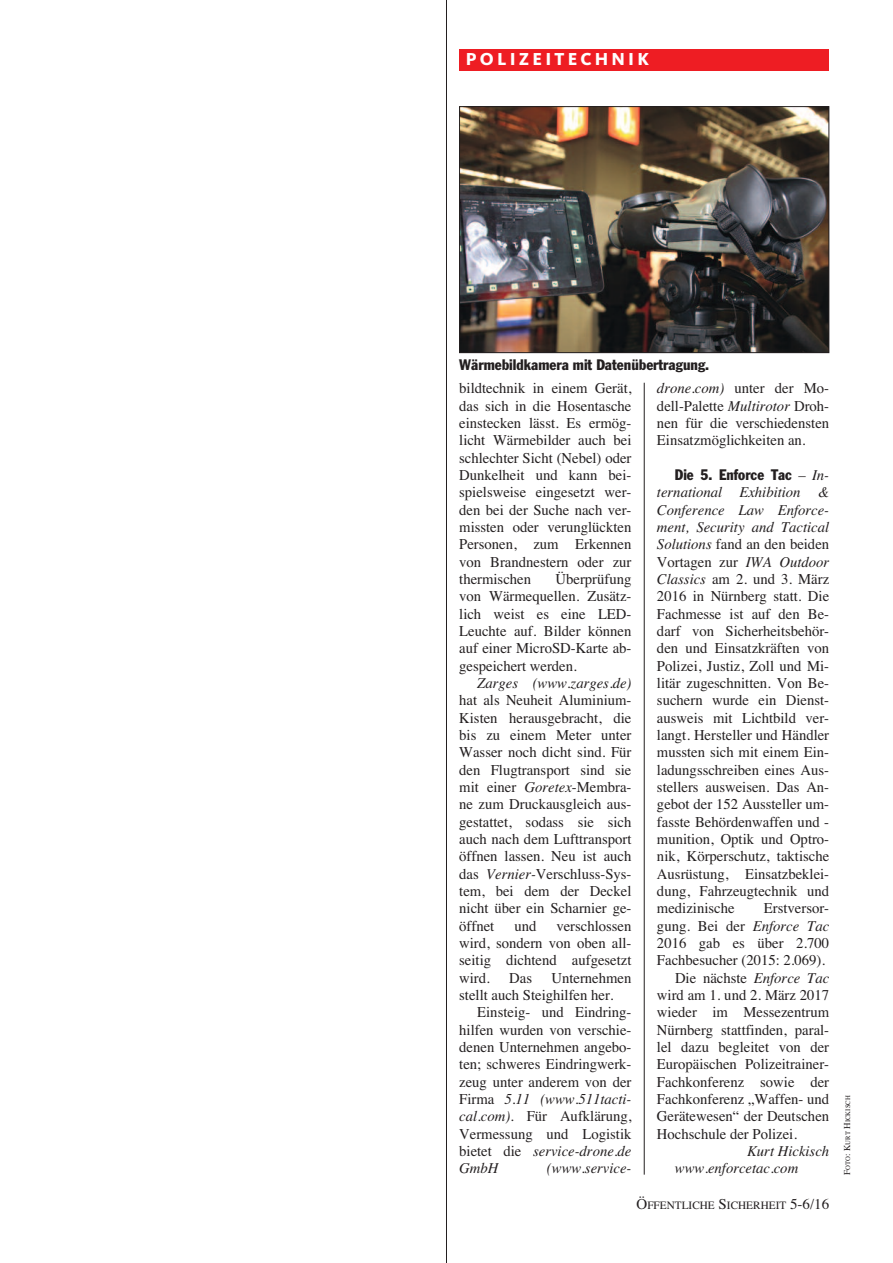
<style>
.page{position:relative;width:893px;height:1263px;background:#fff}
.page>*{position:absolute;margin:0;border:0;box-sizing:border-box;transform-origin:0 0}
.t1{font:800 18px "Kievit";letter-spacing:.175em;color:#fff}
.t2{font:15px/17.2px "Times";color:#231f20;text-align:justify}
.t3{font:italic 15px/17.2px "Times";color:#231f20}
.t4{font:condensed 15px "Franklin Gothic";color:#231f20}
.t5{font:11.25px "Times";color:#231f20}
.t6{font:6.75px "Times";color:#231f20}
.s1{font-style:italic}
.s2{font-family:"Times";font-style:italic;font-stretch:normal}
.s3{font-size:15px}
.s4{font-size:9px}
</style>
<div class="page">
<div style="left:459px;top:49px;width:370px;height:21px;background:#ee1d23"></div>
<hr style="left:446px;top:0;width:1px;height:1263px;background:#231f20">
<hr style="left:644px;top:383px;width:1px;height:792px;background:#231f20">
<img style="left:461px;top:108px;width:366px;height:243px">
<div style="left:459px;top:106px;width:370px;height:247px;border:1px solid #231f20"></div>
<p class="t1" style="left:466px;top:53px;width:185px">POLIZEITECHNIK</p>
<p class="t4" style="left:459px;top:359px;width:251px">Wärmebildkamera mit Datenübertragung.</p>
<p class="t2" style="left:459px;top:380px;width:174px">bildtechnik in einem Gerät, das sich in die Hosentasche einstecken lässt. Es ermög&shy;licht Wärmebilder auch bei schlechter Sicht (Nebel) oder Dunkelheit und kann bei&shy;spielsweise eingesetzt wer&shy;den bei der Suche nach ver&shy;missten oder verunglückten Personen, zum Erkennen von Brandnestern oder zur thermischen</p>
<p class="t2" style="left:657px;top:380px;width:174px"><span class="s1">drone.com)</span> unter der Mo&shy;dell-Palette <span class="s1">Multirotor</span> Droh&shy;nen für die verschiedensten Einsatzmöglichkeiten an.</p>
<p class="t4" style="left:675px;top:469px;width:156px">Die 5. Enforce Tac <span class="s2">– In-</span></p>
<p class="t2" style="left:657px;top:484px;width:174px"><span class="s1">ternational Exhibition &amp; Conference Law Enforce&shy;ment, Security and Tactical Solutions</span> fand an den beiden Vortagen zur <span class="s1">IWA Outdoor Classics</span> am 2. und 3. März 2016 in Nürnberg statt. Die Fachmesse ist auf den Be&shy;darf von Sicherheitsbehör&shy;den und Einsatzkräften von Polizei, Justiz, Zoll und Mi&shy;litär zugeschnitten. Von Be&shy;suchern wurde ein Dienst&shy;ausweis mit Lichtbild ver&shy;langt. Hersteller und Händler mussten sich mit einem Ein&shy;ladungsschreiben eines Aus&shy;stellers ausweisen. Das An&shy;gebot der 152 Aussteller um&shy;fasste Behördenwaffen und - munition, Optik und Optro&shy;nik, Körperschutz, taktische Ausrüstung, Einsatzbeklei&shy;dung, Fahrzeugtechnik und medizinische</p>
<p class="t2" style="left:459px;top:570px;width:174px;text-indent:96px">Überprüfung von Wärmequellen. Zusätz&shy;lich weist es eine LED-Leuchte auf. Bilder können auf einer MicroSD-Karte ab&shy;gespeichert werden.</p>
<p class="t3" style="left:477px;top:674px;width:156px">Zarges (www.zarges.de)</p>
<p class="t2" style="left:459px;top:691px;width:174px">hat als Neuheit Aluminium-Kisten herausgebracht, die bis zu einem Meter unter Wasser noch dicht sind. Für den Flugtransport sind sie mit einer <span class="s1">Goretex</span>-Membra&shy;ne zum Druckausgleich aus&shy;gestattet, sodass sie sich auch nach dem Lufttransport öffnen lassen. Neu ist auch das <span class="s1">Vernier-</span>Verschluss-Sys&shy;tem, bei dem der Deckel nicht über ein Scharnier ge&shy;öffnet</p>
<p class="t2" style="left:764px;top:899px;width:67px">Erstversor-</p>
<p class="t2" style="left:657px;top:917px;width:174px">gung. Bei der <span class="s1">Enforce Tac</span></p>
<p class="t2" style="left:657px;top:934px;width:174px">2016 gab es über 2.700</p>
<p class="t2" style="left:657px;top:951px;width:170px">Fachbesucher (2015: 2.069).</p>
<p class="t2" style="left:675px;top:969px;width:156px">Die nächste <span class="s1">Enforce Tac</span></p>
<p class="t2" style="left:657px;top:986px;width:174px">wird am 1. und 2. März 2017</p>
<p class="t2" style="left:657px;top:1003px;width:174px">wieder im Messezentrum</p>
<p class="t2" style="left:657px;top:1021px;width:174px">Nürnberg stattfinden, paral-</p>
<p class="t2" style="left:657px;top:1038px;width:174px">lel dazu begleitet von der</p>
<p class="t2" style="left:657px;top:1055px;width:174px">Europäischen Polizeitrainer-</p>
<p class="t2" style="left:657px;top:1073px;width:174px">Fachkonferenz sowie der</p>
<p class="t2" style="left:657px;top:1090px;width:174px">Fachkonferenz „Waffen- und</p>
<p class="t2" style="left:657px;top:1107px;width:174px">Gerätewesen“ der Deutschen</p>
<p class="t2" style="left:657px;top:1125px;width:142px">Hochschule der Polizei.</p>
<p class="t3" style="left:675px;top:1142px;width:156px;text-indent:72px">Kurt Hickisch www.enforcetac.com</p>
<p class="t5" style="left:636px;top:1198px;width:194px"><span class="s3">Ö</span>FFENTLICHE <span class="s3">S</span>ICHERHEIT <span class="s3">5-6/16</span></p>
<p class="t2" style="left:459px;top:917px;width:174px;text-indent:97px">verschlossen wird, sondern von oben all&shy;seitig dichtend aufgesetzt wird.</p>
<p class="t2" style="left:514px;top:917px;width:24px">und</p>
<p class="t2" style="left:459px;top:969px;width:174px;text-indent:92px">Unternehmen stellt auch Steighilfen her.</p>
<p class="t2" style="left:459px;top:1003px;width:174px;text-indent:18px">Einsteig- und Eindring&shy;hilfen wurden von verschie&shy;denen Unternehmen angebo&shy;ten; schweres Eindringwerk&shy;zeug unter anderem von der Firma <span class="s1">5.11 (www.511tacti&shy;cal.com).</span> Für Aufklärung, Vermessung und Logistik bietet die <span class="s1">service-drone.de GmbH</span></p>
<p class="t2" style="left:509px;top:969px;width:24px">Das</p>
<p class="t3" style="left:547px;top:1159px;width:86px">(www.service-</p>
<p class="t6" style="left:844px;top:1175px;width:81px;rotate:-90deg"><span class="s4">F</span>OTO<span class="s4">: K</span>URT <span class="s4">H</span>ICKISCH</p>
</div>
